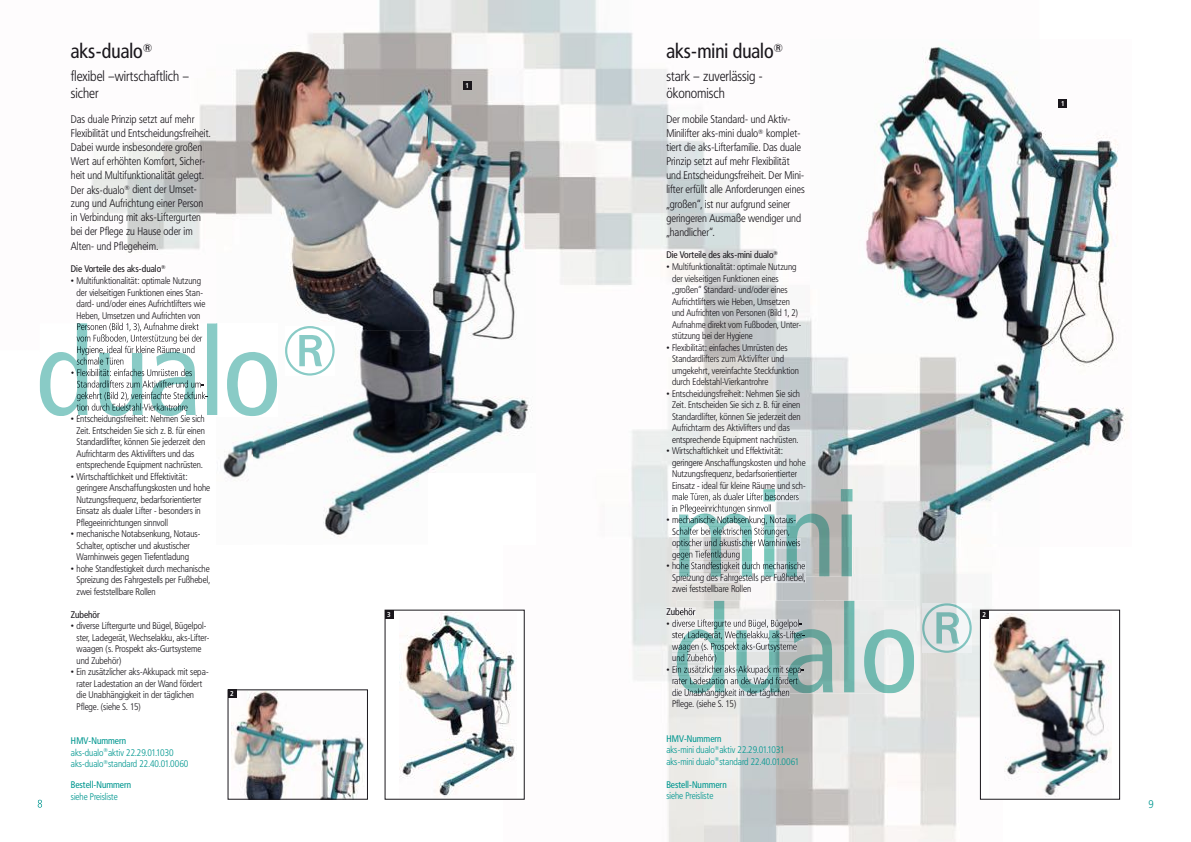
<style>
.page{position:relative;width:1191px;height:842px;background:#fff}
.page>*{position:absolute;margin:0;border:0;box-sizing:border-box;transform-origin:0 0}
.t1{font:20px "Frutiger Condensed BQ";color:#1a171c}
.t2{font:300 14px/17px "Frutiger Condensed BQ";color:#1a171c}
.t3{font:300 11px/14px "Frutiger Condensed BQ";color:#1a171c}
.t4{font:300 11px "Frutiger Condensed BQ";color:#009790}
.t5{font:300 9.5px/11.5px "Frutiger Condensed BQ";color:#1a171c}
.t6{font:300 9.5px/11.4px "Frutiger Condensed BQ";color:#009790}
.t7{font:9.5px "Frutiger Condensed BQ";color:#1a171c}
.t8{font:9.5px "Frutiger Condensed BQ";color:#009790}
.t9{font:700 7px "Frutiger Condensed BQ";color:#fff}
.s1{font-weight:400}
</style>
<div class="page">
<img style="left:91px;top:104px;width:126px;height:146px">
<img style="left:308px;top:0;width:325px;height:69px">
<img style="left:535px;top:69px;width:276px;height:422px">
<img style="left:227px;top:689px;width:22px;height:111px">
<img style="left:502px;top:491px;width:178px;height:351px">
<img style="left:249px;top:609px;width:144px;height:93px">
<img style="left:825px;top:546px;width:214px;height:85px">
<img style="left:680px;top:577px;width:145px;height:24px">
<img style="left:897px;top:631px;width:106px;height:211px">
<img style="left:680px;top:693px;width:217px;height:149px">
<img style="left:365px;top:702px;width:28px;height:98px">
<img style="left:393px;top:799px;width:109px;height:1px">
<img style="left:1003px;top:799px;width:36px;height:1px">
<svg style="left:38px;top:800px;width:4px;height:8px"></svg>
<img style="left:77px;top:416px;width:125px;height:1px">
<svg style="left:672px;top:493px;width:7px;height:78px"></svg>
<img style="left:672px;top:573px;width:133px;height:10px">
<svg style="left:666px;top:608px;width:10px;height:76px"></svg>
<img style="left:672px;top:688px;width:117px;height:10px">
<div style="left:385px;top:610px;width:139px;height:189px;background:#fff"></div>
<img style="left:400px;top:612px;width:117px;height:185px">
<img style="left:217px;top:45px;width:212px;height:285px">
<img style="left:429px;top:45px;width:106px;height:500px">
<img style="left:252px;top:384px;width:35px;height:76px">
<img style="left:323px;top:330px;width:106px;height:208px">
<img style="left:287px;top:414px;width:36px;height:32px">
<img style="left:223px;top:440px;width:29px;height:41px">
<img style="left:232px;top:692px;width:133px;height:108px">
<div style="left:228px;top:690px;width:140px;height:109px;border:1px solid #1a171c"></div>
<div style="left:980px;top:610px;width:139px;height:189px;background:#fff"></div>
<img style="left:992px;top:614px;width:119px;height:183px">
<img style="left:1039px;top:99px;width:87px;height:372px">
<img style="left:811px;top:43px;width:228px;height:469px">
<img style="left:852px;top:512px;width:111px;height:34px">
<div style="left:385px;top:610px;width:8px;height:8px;background:#1a171c"></div>
<div style="left:980px;top:610px;width:8px;height:8px;background:#1a171c"></div>
<div style="left:228px;top:690px;width:8px;height:8px;background:#1a171c"></div>
<div style="left:1058px;top:100px;width:9px;height:8px;background:#1a171c"></div>
<div style="left:463px;top:82px;width:8px;height:8px;background:#1a171c"></div>
<img style="left:40px;top:323px;width:177px;height:93px">
<img style="left:77px;top:334px;width:125px;height:10px">
<img style="left:77px;top:346px;width:118px;height:9px">
<img style="left:77px;top:357px;width:47px;height:8px">
<img style="left:77px;top:369px;width:115px;height:7px">
<img style="left:77px;top:380px;width:124px;height:8px">
<img style="left:77px;top:392px;width:128px;height:9px">
<img style="left:77px;top:403px;width:111px;height:8px">
<img style="left:217px;top:323px;width:60px;height:93px">
<img style="left:285px;top:326px;width:50px;height:50px">
<img style="left:679px;top:489px;width:173px;height:88px">
<img style="left:679px;top:493px;width:120px;height:8px">
<img style="left:679px;top:504px;width:92px;height:10px">
<img style="left:679px;top:516px;width:116px;height:9px">
<img style="left:679px;top:527px;width:110px;height:10px">
<img style="left:679px;top:539px;width:121px;height:9px">
<img style="left:679px;top:550px;width:60px;height:10px">
<img style="left:679px;top:562px;width:126px;height:9px">
<img style="left:679px;top:573px;width:126px;height:4px">
<img style="left:811px;top:489px;width:41px;height:57px">
<img style="left:676px;top:601px;width:238px;height:92px">
<img style="left:676px;top:608px;width:19px;height:7px">
<img style="left:676px;top:619px;width:122px;height:10px">
<img style="left:676px;top:631px;width:126px;height:9px">
<img style="left:676px;top:642px;width:121px;height:10px">
<img style="left:676px;top:654px;width:40px;height:9px">
<img style="left:676px;top:665px;width:125px;height:10px">
<img style="left:676px;top:677px;width:122px;height:7px">
<img style="left:676px;top:688px;width:113px;height:5px">
<img style="left:922px;top:603px;width:49px;height:50px">
<h1 class="t1" style="left:71px;top:39px;width:83px">aks-dualo<sup>®</sup></h1>
<h2 class="t2" style="left:71px;top:68px;width:120px">flexibel –wirtschaftlich – sicher</h2>
<p class="t3" style="left:71px;top:113px;width:141px">Das duale Prinzip setzt auf mehr Flexibilität und Entscheidungsfreiheit.<br>Dabei wurde insbesondere großen Wert auf erhöhten Komfort, Sicher&shy;heit und Multifunktionalität gelegt.<br>Der aks-dualo<sup>®</sup> dient der Umset&shy;zung und Aufrichtung einer Person in Verbindung mit aks-Liftergurten bei der Pflege zu Hause oder im Alten- und Pflegeheim.</p>
<p class="t7" style="left:71px;top:263px;width:96px">Die Vorteile des aks-dualo<sup>®</sup></p>
<p class="t5" style="left:71px;top:275px;width:136px;text-align:center">• Multifunktionalität: optimale Nutzung der vielseitigen Funktionen eines Stan&shy;dard- und/oder eines Aufrichtlifters wie Heben, Umsetzen und Aufrichten von</p>
<p class="t5" style="left:71px;top:413px;width:136px;text-align:center">• Entscheidungsfreiheit: Nehmen Sie sich Zeit. Entscheiden Sie sich z. B. für einen Standardlifter, können Sie jederzeit den Aufrichtarm des Aktivlifters und das entsprechende Equipment nachrüsten.</p>
<p class="t5" style="left:77px;top:471px;width:135px;text-indent:-6px">• Wirtschaftlichkeit und Effektivität: geringere Anschaffungskosten und hohe Nutzungsfrequenz, bedarfsorientierter Einsatz als dualer Lifter - besonders in Pflegeeinrichtungen sinnvoll</p>
<p class="t5" style="left:71px;top:528px;width:131px;text-align:center">• mechanische Notabsenkung, Notaus-<br>Schalter, optischer und akustischer<br>Warnhinweis gegen Tiefentladung</p>
<p class="t5" style="left:77px;top:563px;width:135px;text-align:justify;text-indent:-6px">• hohe Standfestigkeit durch mechanische Spreizung des Fahrgestells per Fußhebel, zwei feststellbare Rollen</p>
<p class="t7" style="left:71px;top:608px;width:31px">Zubehör</p>
<p class="t5" style="left:77px;top:620px;width:134px;text-indent:-6px">• diverse Liftergurte und Bügel, Bügelpol&shy;ster, Ladegerät, Wechselakku, aks-Lifter&shy;waagen (s. Prospekt aks-Gurtsysteme und Zubehör)</p>
<p class="t5" style="left:77px;top:666px;width:133px;text-indent:-6px">• Ein zusätzlicher aks-Akkupack mit sepa&shy;rater Ladestation an der Wand fördert die Unabhängigkeit in der täglichen Pflege. (siehe S. 15)</p>
<p class="t6" style="left:71px;top:735px;width:119px"><span class="s1">HMV-Nummern<br></span>aks-dualo<sup>®</sup>aktiv 22.29.01.1030 aks-dualo<sup>®</sup>standard 22.40.01.0060</p>
<p class="t8" style="left:71px;top:779px;width:62px">Bestell-Nummern</p>
<p class="t6" style="left:71px;top:791px;width:48px">siehe Preisliste</p>
<p class="t9" style="left:230px;top:689px;width:5px">2</p>
<p class="t9" style="left:465px;top:81px;width:5px">1</p>
<h1 class="t1" style="left:666px;top:39px;width:118px">aks-mini dualo<sup>®</sup></h1>
<h2 class="t2" style="left:666px;top:68px;width:98px">stark – zuverlässig - ökonomisch</h2>
<p class="t3" style="left:666px;top:113px;width:140px">Der mobile Standard- und Aktiv-Minilifter aks-mini dualo<sup>®</sup> komplet&shy;tiert die aks-Lifterfamilie. Das duale Prinzip setzt auf mehr Flexibilität und Entscheidungsfreiheit. Der Mini&shy;lifter erfüllt alle Anforderungen eines „großen“, ist nur aufgrund seiner geringeren Ausmaße wendiger und „handlicher“.</p>
<p class="t7" style="left:666px;top:249px;width:113px">Die Vorteile des aks-mini dualo<sup>®</sup></p>
<p class="t5" style="left:672px;top:261px;width:131px;text-indent:-6px">• Multifunktionalität: optimale Nutzung der vielseitigen Funktionen eines „großen“ Standard- und/oder eines Aufrichtlifters wie Heben, Umsetzen und Aufrichten von Personen (Bild 1, 2)<br>Aufnahme direkt vom Fußboden, Unter&shy;stützung bei der Hygiene</p>
<p class="t5" style="left:672px;top:342px;width:128px;text-indent:-6px">• Flexibilität: einfaches Umrüsten des Standardlifters zum Aktivlifter und umgekehrt, vereinfachte Steckfunktion durch Edelstahl-Vierkantrohre</p>
<p class="t5" style="left:666px;top:388px;width:136px;text-align:center">• Entscheidungsfreiheit: Nehmen Sie sich Zeit. Entscheiden Sie sich z. B. für einen Standardlifter, können Sie jederzeit den Aufrichtarm des Aktivlifters und das entsprechende Equipment nachrüsten.</p>
<p class="t5" style="left:672px;top:445px;width:135px;text-indent:-6px">• Wirtschaftlichkeit und Effektivität: geringere Anschaffungskosten und hohe Nutzungsfrequenz, bedarfsorientierter Einsatz - ideal für kleine Räume und sch-</p>
<p class="t5" style="left:672px;top:572px;width:135px">Spreizung des Fahrgestells per Fußhebel, zwei feststellbare Rollen</p>
<p class="t9" style="left:387px;top:610px;width:5px">3</p>
<p class="t9" style="left:982px;top:610px;width:5px">2</p>
<p class="t5" style="left:672px;top:687px;width:119px">die Unabhängigkeit in der täglichen<br>Pflege. (siehe S. 15)</p>
<p class="t6" style="left:666px;top:733px;width:134px"><span class="s1">HMV-Nummern<br></span>aks-mini dualo<sup>®</sup>aktiv 22.29.01.1031 aks-mini dualo<sup>®</sup>standard 22.40.01.0061</p>
<p class="t8" style="left:666px;top:778px;width:62px">Bestell-Nummern</p>
<p class="t6" style="left:666px;top:790px;width:48px">siehe Preisliste</p>
<p class="t9" style="left:1061px;top:100px;width:5px">1</p>
<p class="t4" style="left:1148px;top:797px;width:7px">9</p>
</div>
